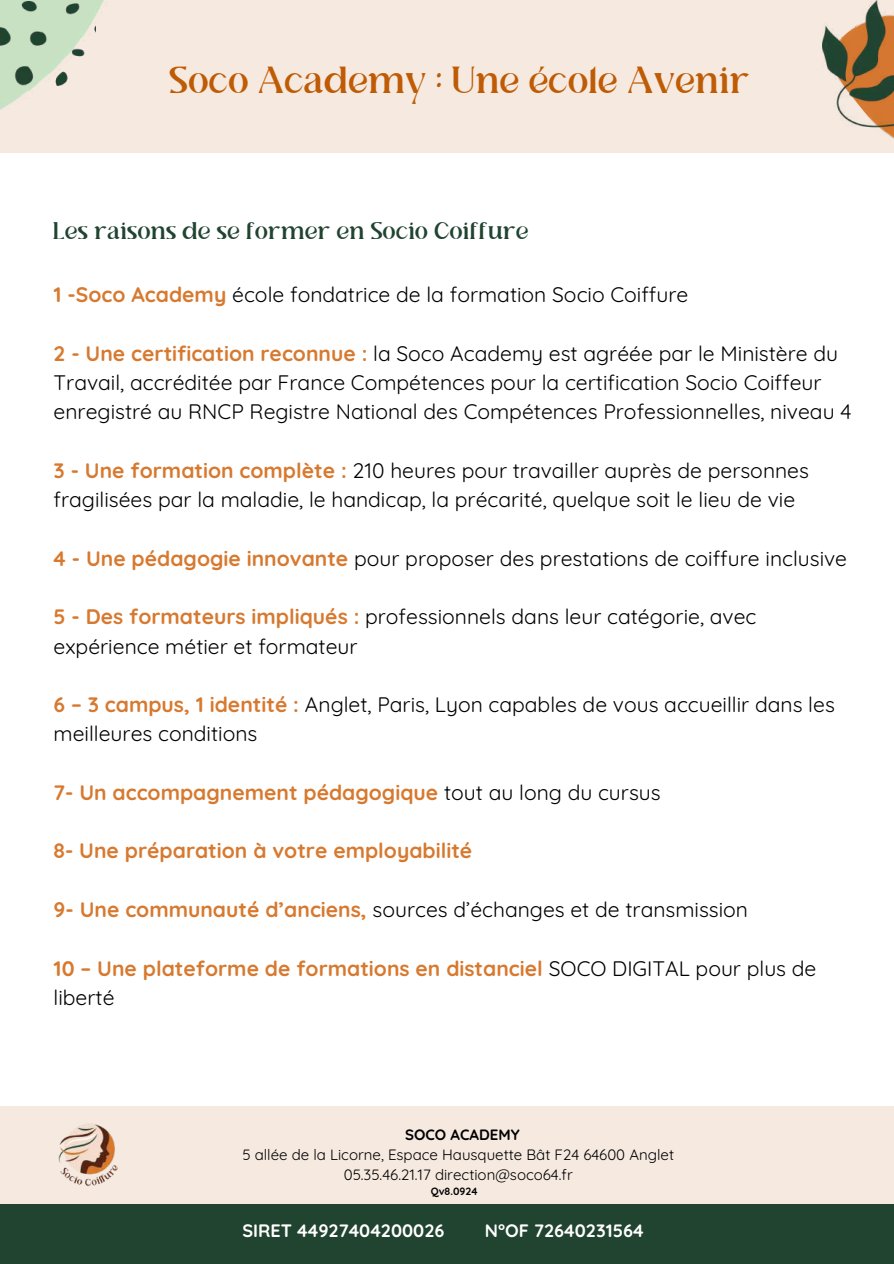
<style>
.page{position:relative;width:894px;height:1264px;background:#fff}
.page>*{position:absolute;margin:0;border:0;box-sizing:border-box;transform-origin:0 0}
.t1{font:37.5px "Laisha";color:#bf5b04}
.t2{font:24px "Laisha";color:#214431}
.t3{font:21px/29.2px "Quicksand";color:#000}
.t4{font:700 21px/29.2px "Quicksand";color:#d7792f}
.t5{font:700 18px "Quicksand";color:#fff}
.t6{font:15px/20.2px "Quicksand";color:#000;text-align:center}
.t7{font:700 15px "Quicksand";color:#000}
.t8{font:700 10.5px "Quicksand";color:#000}
.s1{font-weight:700;color:#d7792f}
.s2{font-weight:400;color:#000}
</style>
<div class="page">
<div style="left:0;top:0;width:893px;height:152px;background:#f5e9e0"></div>
<img style="left:818px;top:132px;width:75px;height:21px">
<img style="left:0;top:0;width:126px;height:153px">
<div style="left:0;top:1106px;width:893px;height:157px;background:#f5e9e0"></div>
<div style="left:0;top:1204px;width:893px;height:59px;background:#214431"></div>
<img style="left:0;top:2px;width:95px;height:83px">
<img style="left:822px;top:0;width:71px;height:132px">
<img style="left:58px;top:1124px;width:60px;height:62px">
<h1 class="t1" style="left:170px;top:65px;width:582px">Soco Academy : Une école Avenir</h1>
<p class="t2" style="left:54px;top:221px;width:477px">Les raisons de se former en Socio Coiffure</p>
<p class="t3" style="left:54px;top:280px;width:636px"><span class="s1">1 -Soco Academy</span> école fondatrice de la formation Socio Coiffure</p>
<p class="t3" style="left:54px;top:338px;width:799px"><span class="s1">2 - Une certification reconnue :</span> la Soco Academy est agréée par le Ministère du<br>Travail, accréditée par France Compétences pour la certification Socio Coiffeur enregistré au RNCP Registre National des Compétences Professionnelles, niveau 4</p>
<p class="t3" style="left:54px;top:455px;width:756px"><span class="s1">3 - Une formation complète :</span> 210 heures pour travailler auprès de personnes fragilisées par la maladie, le handicap, la précarité, quelque soit le lieu de vie</p>
<p class="t3" style="left:54px;top:543px;width:794px"><span class="s1">4 - Une pédagogie innovante</span> pour proposer des prestations de coiffure inclusive</p>
<p class="t3" style="left:54px;top:602px;width:704px"><span class="s1">5 - Des formateurs impliqués :</span> professionnels dans leur catégorie, avec expérience métier et formateur</p>
<p class="t3" style="left:54px;top:689px;width:782px"><span class="s1">6 – 3 campus, 1 identité :</span> Anglet, Paris, Lyon capables de vous accueillir dans les meilleures conditions</p>
<p class="t4" style="left:54px;top:777px;width:608px">7- Un accompagnement pédagogique <span class="s2">tout au long du cursus</span></p>
<p class="t4" style="left:54px;top:836px;width:420px">8- Une préparation à votre employabilité</p>
<p class="t3" style="left:54px;top:894px;width:695px"><span class="s1">9- Une communauté d’anciens,</span> sources d’échanges et de transmission</p>
<p class="t4" style="left:54px;top:953px;width:764px">10 – Une plateforme de formations en distanciel <span class="s2">SOCO DIGITAL pour plus de liberté</span></p>
<p class="t7" style="left:405px;top:1124px;width:116px">SOCO ACADEMY</p>
<p class="t6" style="left:242px;top:1144px;width:433px">5 allée de la Licorne, Espace Hausquette Bât F24 64600 Anglet<br>05.35.46.21.17 direction@soco64.fr</p>
<p class="t8" style="left:430px;top:1184px;width:48px">Qv8.0924</p>
<p class="t5" style="left:242px;top:1218px;width:203px">SIRET 44927404200026</p>
<p class="t5" style="left:485px;top:1218px;width:160px">N°OF 72640231564</p>
</div>
